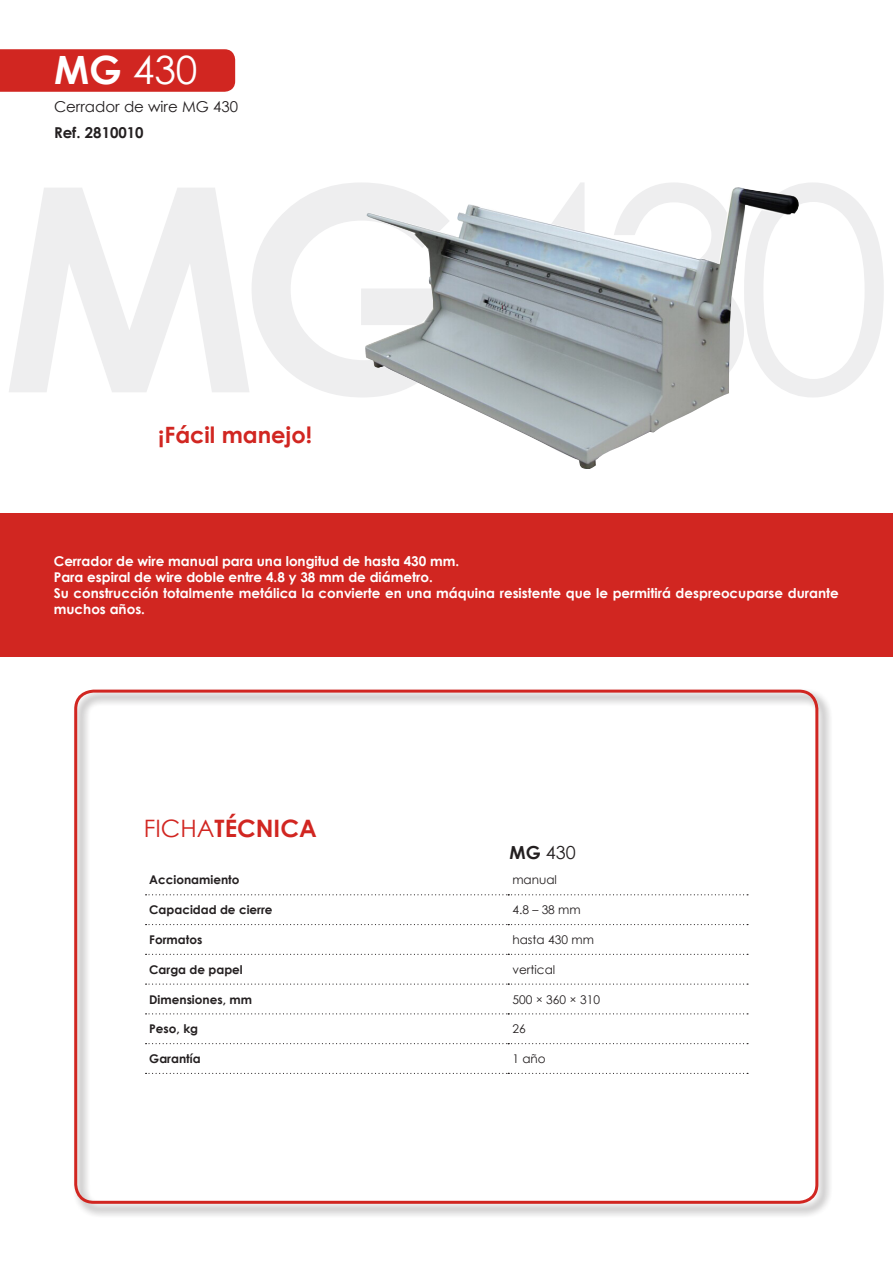
<style>
.page{position:relative;width:893px;height:1263px;background:#fff}
.page>*{position:absolute;margin:0;border:0;box-sizing:border-box;transform-origin:0 0}
.t1{font:39px "Century Gothic";color:#fff}
.t2{font:700 24px "Century Gothic";color:#d12621}
.t3{font:700 22.5px "Century Gothic";color:#d12621}
.t4{font:18px "Century Gothic";color:#231f20}
.t5{font:15px "Century Gothic";color:#231f20}
.t6{font:700 15px "Century Gothic";color:#231f20}
.t7{font:700 13.5px/16.2px "Century Gothic";color:#fff}
.Dato_tit{font:700 12px "Century Gothic";color:#231f20}
.Dato_cont{font:12px "Century Gothic";color:#231f20}
.s1{font-weight:700}
.s2{font-weight:400}
</style>
<div class="page">
<div style="left:72px;top:687px;width:760px;height:531px;background:#231f20;opacity:.6"></div>
<div style="left:74px;top:690px;width:744px;height:514px;border:3px solid #d12621;border-radius:18px"></div>
<div style="left:0;top:513px;width:893px;height:144px;background:#d12621"></div>
<img style="left:365px;top:187px;width:434px;height:282px">
<svg style="left:146px;top:894px;width:602px;height:1px"></svg>
<svg style="left:146px;top:924px;width:602px;height:1px"></svg>
<svg style="left:146px;top:954px;width:602px;height:1px"></svg>
<svg style="left:146px;top:983px;width:602px;height:2px"></svg>
<svg style="left:146px;top:1013px;width:602px;height:1px"></svg>
<svg style="left:146px;top:1043px;width:602px;height:1px"></svg>
<svg style="left:146px;top:1073px;width:602px;height:1px"></svg>
<div style="left:0;top:49px;width:235px;height:43px;background:#d12621"></div>
<p class="t1" style="left:54px;top:43px;width:145px"><span class="s1">MG</span> 430</p>
<p class="t5" style="left:54px;top:96px;width:186px">Cerrador de wire MG 430</p>
<p class="t6" style="left:54px;top:121px;width:91px">Ref. 2810010</p>
<p class="t3" style="left:158px;top:418px;width:155px">¡Fácil manejo!</p>
<p class="t7" style="left:54px;top:552px;width:407px">Cerrador de wire manual para una longitud de hasta 430 mm.</p>
<p class="t7" style="left:54px;top:568px;width:381px">Para espiral de wire doble entre 4.8 y 38 mm de diámetro.</p>
<p class="t7" style="left:54px;top:585px;width:786px">Su construcción totalmente metálica la convierte en una máquina resistente que le permitirá despreocuparse durante muchos años.</p>
<p class="t2" style="left:144px;top:810px;width:174px"><span class="s2">FICHA</span>TÉCNICA</p>
<p class="t4" style="left:510px;top:840px;width:68px"><span class="s1">MG</span> 430</p>
<p class="Dato_tit" style="left:149px;top:871px;width:92px">Accionamiento</p>
<p class="Dato_cont" style="left:512px;top:872px;width:46px">manual</p>
<p class="Dato_tit" style="left:149px;top:901px;width:125px">Capacidad de cierre</p>
<p class="Dato_cont" style="left:512px;top:901px;width:70px">4.8 – 38 mm</p>
<p class="Dato_tit" style="left:149px;top:930px;width:55px">Formatos</p>
<p class="Dato_cont" style="left:512px;top:931px;width:83px">hasta 430 mm</p>
<p class="Dato_tit" style="left:149px;top:960px;width:95px">Carga de papel</p>
<p class="Dato_cont" style="left:512px;top:961px;width:44px">vertical</p>
<p class="Dato_tit" style="left:149px;top:990px;width:104px">Dimensiones, mm</p>
<p class="Dato_cont" style="left:512px;top:991px;width:89px">500 × 360 × 310</p>
<p class="Dato_tit" style="left:149px;top:1020px;width:50px">Peso, kg</p>
<p class="Dato_cont" style="left:512px;top:1020px;width:15px">26</p>
<p class="Dato_tit" style="left:149px;top:1049px;width:53px">Garantía</p>
<p class="Dato_cont" style="left:512px;top:1050px;width:35px">1 año</p>
</div>
